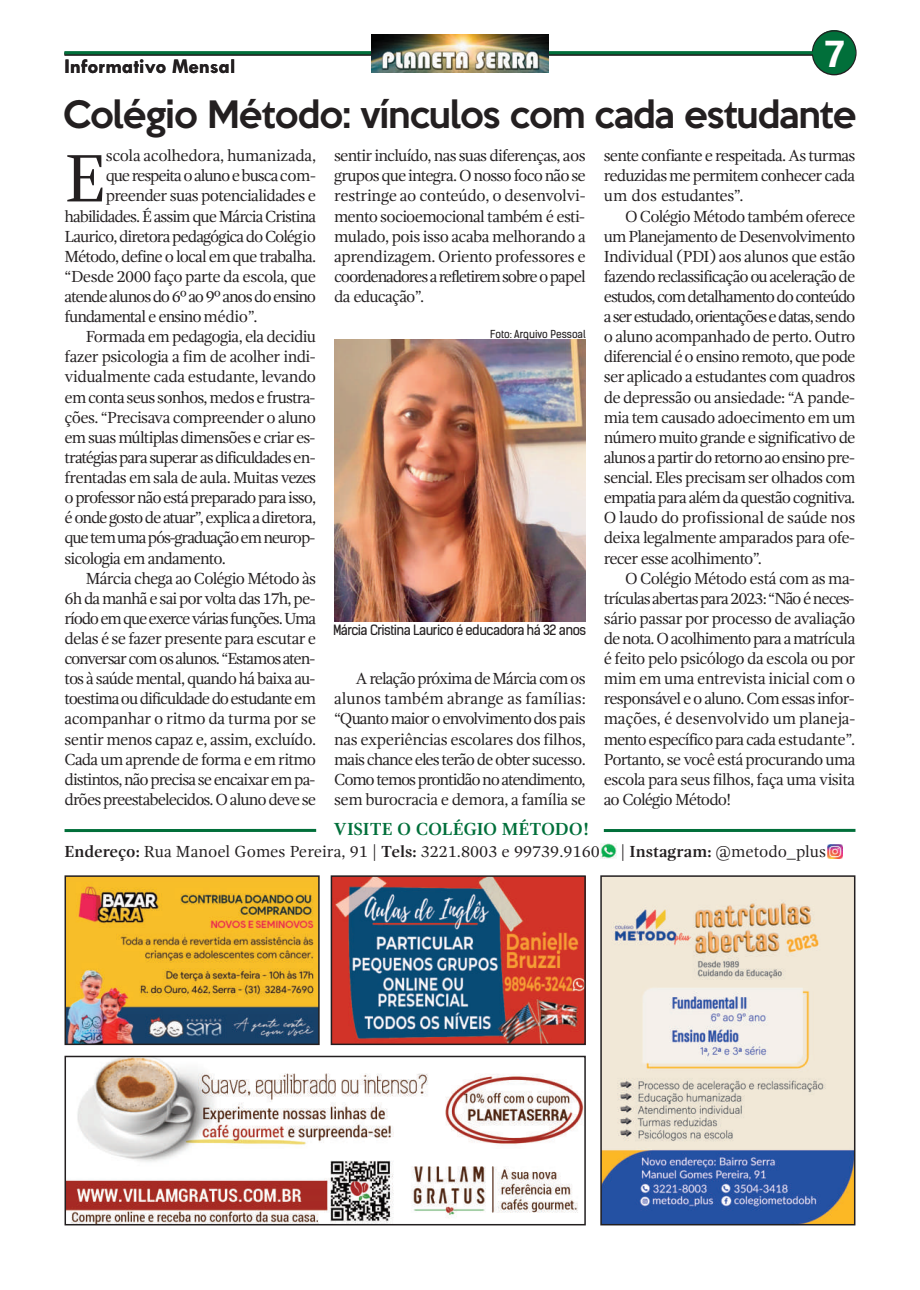
<style>
.page{position:relative;width:920px;height:1290px;background:#fff}
.page>*{position:absolute;margin:0;border:0;box-sizing:border-box;transform-origin:0 0}
.t1{font:69px "Gandhi Serif";color:#231f20}
.t2{font:700 37.5px "Ebrima";color:#fff}
.t3{font:500 34.5px "Keep Calm";letter-spacing:-.025em;color:#231f20}
.t4{font:700 21px "Tw Cen";color:#231f20}
.t5{font:700 18px "Gandhi Serif";letter-spacing:-.01em;color:#016f3a}
.t6{font:16.5px/20.1px "Gandhi Serif";letter-spacing:-.055em;color:#231f20;text-align:justify}
.t7{font:16.5px "Gandhi Serif";letter-spacing:-.035em;color:#231f20}
.t8{font:16.5px "Gandhi Serif";color:#231f20}
.t9{font:16.5px "Gandhi Serif";letter-spacing:-.025em;color:#231f20}
.t10{font:16.5px "Gandhi Serif";letter-spacing:-.075em;color:#231f20}
.t11{font:16.5px "Gandhi Serif";letter-spacing:-.03em;color:#231f20}
.t12{font:16.5px "Gandhi Serif";letter-spacing:-.01em;color:#231f20}
.t13{font:13.5px "Kelson Sans";letter-spacing:-.04em;color:#231f20}
.t14{font:10.5px "Kelson Sans";color:#231f20}
.s1{font-weight:700}
</style>
<div class="page">
<div style="left:813px;top:30px;width:42px;height:43px;background:#86a997;border-radius:50%"></div>
<svg style="left:812px;top:30px;width:45px;height:45px"></svg>
<hr style="left:65px;top:53px;width:790px;height:3px;background:#231f20">
<hr style="left:65px;top:51px;width:790px;height:3px;background:#016f3a">
<div style="left:813px;top:32px;width:42px;height:42px;background:#016f3a;border-radius:50%"></div>
<img style="left:372px;top:35px;width:176px;height:37px">
<img style="left:334px;top:339px;width:252px;height:283px">
<hr style="left:65px;top:829px;width:251px;height:3px;background:#016f3a">
<img style="left:68px;top:878px;width:249px;height:164px">
<div style="left:65px;top:875px;width:255px;height:170px;border:2px solid #231f20"></div>
<hr style="left:604px;top:829px;width:251px;height:3px;background:#016f3a">
<img style="left:601px;top:843px;width:15px;height:15px">
<img style="left:334px;top:878px;width:249px;height:164px">
<div style="left:331px;top:875px;width:255px;height:170px;border:2px solid #231f20"></div>
<img style="left:603px;top:878px;width:249px;height:344px">
<div style="left:600px;top:875px;width:255px;height:350px;border:2px solid #231f20"></div>
<img style="left:827px;top:844px;width:15px;height:15px">
<img style="left:68px;top:1059px;width:515px;height:163px">
<div style="left:65px;top:1056px;width:521px;height:169px;border:2px solid #231f20"></div>
<p class="t4" style="left:65px;top:53px;width:172px">Informativo Mensal</p>
<h2 class="t2" style="left:824px;top:32px;width:23px">7</h2>
<h3 class="t3" style="left:63px;top:84px;width:795px">Colégio Método: vínculos com cada estudante</h3>
<h1 class="t1" style="left:65px;top:151px;width:43px">E</h1>
<p class="t9" style="left:106px;top:149px;width:212px">scola acolhedora, humanizada,</p>
<p class="t6" style="left:334px;top:147px;width:253px">sentir incluído, nas suas diferenças, aos grupos que integra. O nosso foco não se restringe ao conteúdo, o desenvolvi&shy;mento socioemocional também é esti&shy;mulado, pois isso acaba melhorando a aprendizagem. Oriento professores e coordenadoresarefletiremsobre opapel da educação”.</p>
<p class="t6" style="left:604px;top:147px;width:253px">sente confiante e respeitada. As turmas reduzidas me permitem conhecer cada um dos estudantes”.</p>
<p class="t6" style="left:604px;top:207px;width:253px;text-indent:21px">O Colégio Método também oferece um Planejamento de Desenvolvimento Individual (PDI) aos alunos que estão fazendo reclassificação ou aceleração de estudos, com detalhamento do conteúdo aserestudado,orientaçõesedatas,sendo o aluno acompanhado de perto. Outro diferencial é o ensino remoto, que pode ser aplicado a estudantes com quadros de depressão ou ansiedade: “A pande&shy;mia tem causado adoecimento em um número muito grande e significativo de alunos a partir do retorno ao ensino pre&shy;sencial. Eles precisam ser olhados com empatia para além da questão cognitiva.<br>O laudo do profissional de saúde nos deixa legalmente amparados para ofe&shy;recer esse acolhimento”.</p>
<p class="t6" style="left:604px;top:569px;width:253px;text-indent:21px">O Colégio Método está com as ma&shy;trículasabertaspara2023:“Nãoéneces&shy;sário passar por processo de avaliação de nota. O acolhimento para a matrícula é feito pelo psicólogo da escola ou por mim em uma entrevista inicial com o responsável e o aluno. Com essas infor&shy;mações, é desenvolvido um planeja&shy;mento específico para cada estudante”.<br>Portanto, se você está procurando uma escola para seus filhos, faça uma visita ao Colégio Método!</p>
<p class="t6" style="left:106px;top:167px;width:212px">querespeitaoalunoebuscacom-</p>
<p class="t6" style="left:106px;top:187px;width:212px">preender suas potencialidades e</p>
<p class="t6" style="left:65px;top:207px;width:253px">habilidades. É assim que Márcia Cristina</p>
<p class="t6" style="left:65px;top:227px;width:253px">Laurico, diretora pedagógica do Colégio</p>
<p class="t6" style="left:65px;top:248px;width:253px">Método, define o local em que trabalha.</p>
<p class="t7" style="left:65px;top:270px;width:253px">“Desde 2000 faço parte da escola, que</p>
<p class="t6" style="left:65px;top:288px;width:253px">atendealunosdo6ºao9ºanosdoensino</p>
<p class="t6" style="left:65px;top:308px;width:195px">fundamental e ensino médio”.</p>
<p class="t6" style="left:86px;top:328px;width:232px">Formada em pedagogia, ela decidiu</p>
<p class="t7" style="left:65px;top:350px;width:253px">fazer psicologia a fim de acolher indi-</p>
<p class="t11" style="left:65px;top:370px;width:253px">vidualmente cada estudante, levando</p>
<p class="t6" style="left:65px;top:388px;width:252px">em conta seus sonhos, medos e frustra-</p>
<p class="t6" style="left:65px;top:408px;width:253px">ções. “Precisava compreender o aluno</p>
<p class="t6" style="left:65px;top:429px;width:252px">em suas múltiplas dimensões e criar es-</p>
<p class="t6" style="left:65px;top:449px;width:253px">tratégias para superar as dificuldades en-</p>
<p class="t6" style="left:65px;top:469px;width:253px">frentadas em sala de aula. Muitas vezes</p>
<p class="t6" style="left:65px;top:489px;width:253px">o professor não está preparado para isso,</p>
<p class="t6" style="left:65px;top:509px;width:253px">é onde gosto de atuar”, explica a diretora,</p>
<p class="t6" style="left:65px;top:529px;width:252px">quetemumapós-graduaçãoemneurop-</p>
<p class="t6" style="left:65px;top:549px;width:163px">sicologia em andamento.</p>
<p class="t6" style="left:86px;top:569px;width:232px">Márcia chega ao Colégio Método às</p>
<p class="t6" style="left:65px;top:589px;width:253px">6h da manhã e sai por volta das 17h, pe-</p>
<p class="t10" style="left:65px;top:612px;width:253px">ríodoemqueexerceváriasfunções.Uma</p>
<p class="t6" style="left:65px;top:630px;width:253px">delas é se fazer presente para escutar e</p>
<p class="t6" style="left:65px;top:650px;width:252px">conversarcomosalunos.“Estamosaten-</p>
<p class="t6" style="left:65px;top:670px;width:252px">tos à saúde mental, quando há baixa au-</p>
<p class="t6" style="left:65px;top:690px;width:253px">toestimaoudificuldadedoestudanteem</p>
<p class="t9" style="left:65px;top:712px;width:253px">acompanhar o ritmo da turma por se</p>
<p class="t7" style="left:65px;top:732px;width:253px">sentir menos capaz e, assim, excluído.</p>
<p class="t6" style="left:65px;top:750px;width:253px">Cada um aprende de forma e em ritmo</p>
<p class="t6" style="left:65px;top:771px;width:252px">distintos, não precisa se encaixar em pa-</p>
<p class="t6" style="left:65px;top:791px;width:253px">drões preestabelecidos. O aluno deve se</p>
<p class="t14" style="left:490px;top:331px;width:97px">Foto: Arquivo Pessoal</p>
<p class="t13" style="left:333px;top:625px;width:255px">Márcia Cristina Laurico é educadora há 32 anos</p>
<p class="t6" style="left:334px;top:670px;width:253px;text-indent:21px">A relação próxima de Márcia com os alunos também abrange as famílias: “Quanto maior o envolvimento dos pais nas experiências escolares dos filhos, mais chance eles terão de obter sucesso.<br>Como temos prontidão no atendimento, sem burocracia e demora, a família se</p>
<p class="t5" style="left:333px;top:822px;width:257px">VISITE O COLÉGIO MÉTODO!</p>
<p class="t8" style="left:65px;top:844px;width:537px"><span class="s1">Endereço:</span> Rua Manoel Gomes Pereira, 91 | <span class="s1">Tels:</span> 3221.8003 e 99739.9160</p>
<p class="t12" style="left:620px;top:844px;width:207px">| <span class="s1">Instagram:</span> @metodo_plus</p>
</div>
